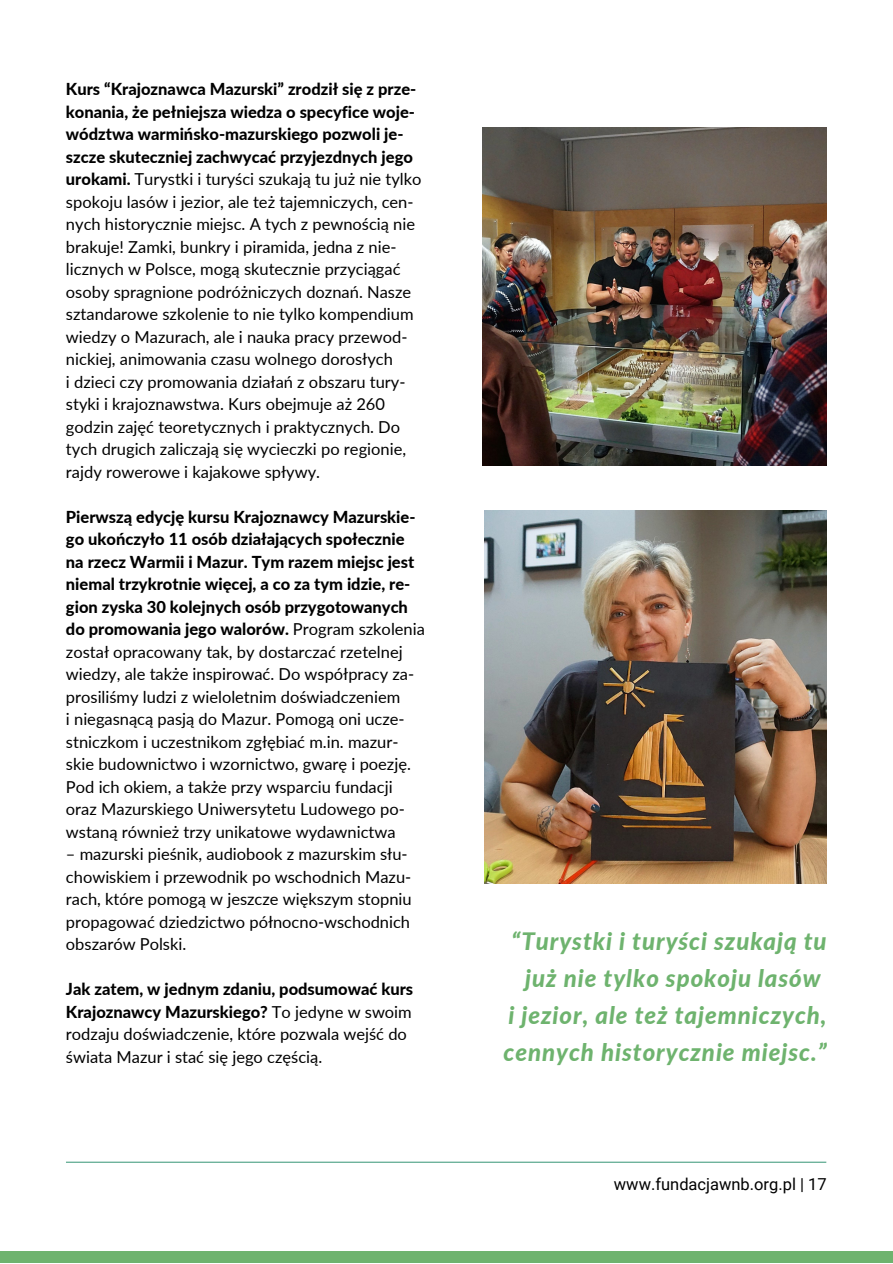
<style>
.page{position:relative;width:893px;height:1264px;background:#fff}
.page>*{position:absolute;margin:0;border:0;box-sizing:border-box;transform-origin:0 0}
.t1{font:italic 800 24px/37px "Lato";letter-spacing:.04em;color:#6eb36e;text-align:center}
.t2{font:16.5px/22.5px "Lato";color:#000}
.t3{font:800 16.5px/22.5px "Lato";color:#000}
.t4{font:16.5px "Roboto";color:#000}
.s1{font-weight:800}
.s2{font-weight:400}
</style>
<div class="page">
<img style="left:484px;top:510px;width:342px;height:373px">
<img style="left:482px;top:127px;width:344px;height:339px">
<div style="left:0;top:1251px;width:892px;height:11px;background:#6eb36e"></div>
<hr style="left:66px;top:1161px;width:760px;height:1px;background:#4ba083">
<p class="t2" style="left:66px;top:78px;width:357px"><span class="s1">Kurs “Krajoznawca Mazurski” zrodził się z prze&shy;konania, że pełniejsza wiedza o specyfice woje&shy;wództwa warmińsko-mazurskiego pozwoli je&shy;szcze skuteczniej zachwycać przyjezdnych jego urokami.</span> Turystki i turyści szukają tu już nie tylko spokoju lasów i jezior, ale też tajemniczych, cen&shy;nych historycznie miejsc. A tych z pewnością nie brakuje! Zamki, bunkry i piramida, jedna z nie&shy;licznych w Polsce, mogą skutecznie przyciągać osoby spragnione podróżniczych doznań. Nasze sztandarowe szkolenie to nie tylko kompendium wiedzy o Mazurach, ale i nauka pracy przewod&shy;nickiej, animowania czasu wolnego dorosłych</p>
<p class="t2" style="left:66px;top:370px;width:341px">i dzieci czy promowania działań z obszaru tury&shy;styki i krajoznawstwa. Kurs obejmuje aż 260 godzin zajęć teoretycznych i praktycznych. Do tych drugich zaliczają się wycieczki po regionie, rajdy rowerowe i kajakowe spływy.</p>
<p class="t3" style="left:66px;top:505px;width:360px">Pierwszą edycję kursu Krajoznawcy Mazurskie&shy;go ukończyło 11 osób działających społecznie na rzecz Warmii i Mazur. Tym razem miejsc jest niemal trzykrotnie więcej, a co za tym idzie, re&shy;gion zyska 30 kolejnych osób przygotowanych do promowania jego walorów. <span class="s2">Program szkolenia został opracowany tak, by dostarczać rzetelnej wiedzy, ale także inspirować. Do współpracy za&shy;prosiliśmy ludzi z wieloletnim doświadczeniem</span></p>
<p class="t2" style="left:66px;top:707px;width:346px">i niegasnącą pasją do Mazur. Pomogą oni ucze&shy;stniczkom i uczestnikom zgłębiać m.in. mazur&shy;skie budownictwo i wzornictwo, gwarę i poezję.<br>Pod ich okiem, a także przy wsparciu fundacji oraz Mazurskiego Uniwersytetu Ludowego po&shy;wstaną również trzy unikatowe wydawnictwa</p>
<p class="t2" style="left:66px;top:842px;width:347px">– mazurski pieśnik, audiobook z mazurskim słu&shy;chowiskiem i przewodnik po wschodnich Mazu&shy;rach, które pomogą w jeszcze większym stopniu propagować dziedzictwo północno-wschodnich obszarów Polski.</p>
<p class="t2" style="left:66px;top:977px;width:348px"><span class="s1">Jak zatem, w jednym zdaniu, podsumować kurs Krajoznawcy Mazurskiego?</span> To jedyne w swoim rodzaju doświadczenie, które pozwala wejść do świata Mazur i stać się jego częścią.</p>
<p class="t1" style="left:511px;top:921px;width:317px">“Turystki i turyści szukają tu już nie tylko spokoju lasów</p>
<p class="t1" style="left:503px;top:996px;width:324px;text-align:left">i jezior, ale też tajemniczych, cennych historycznie miejsc.”</p>
<p class="t4" style="left:614px;top:1175px;width:214px">www.fundacjawnb.org.pl | 17</p>
</div>
